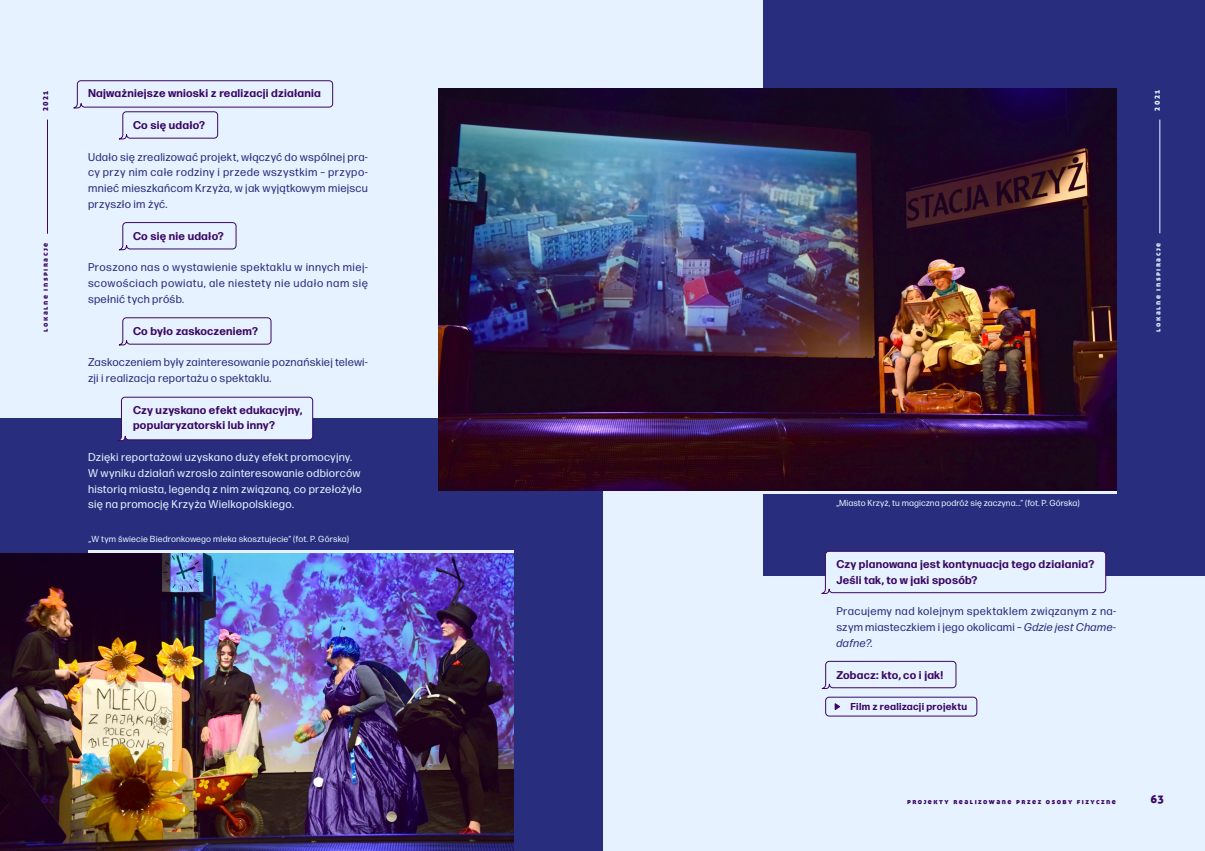
<style>
.page{position:relative;width:1205px;height:851px;background:#fff}
.page>*{position:absolute;margin:0;border:0;box-sizing:border-box;transform-origin:0 0}
.tekst{font:11.25px/15.9px "Forma DJR Micro";letter-spacing:.02em;color:#282e7d;text-align:justify}
.tekst-2{font:11.25px/15.9px "Forma DJR Micro";letter-spacing:.02em;color:#e6f2ff}
.tekst_pytanie{font:700 11.25px/15.6px "Forma DJR Micro";letter-spacing:.02em;color:#3b0764}
.sub_pytanie{font:700 11.25px/15.6px "Forma DJR Micro";letter-spacing:.02em;color:#3b0764}
.t1{font:11.25px "Aller Display";color:#3b0764}
.tekst-3{font:700 10px "Forma DJR Micro";letter-spacing:.025em;color:#3b0764}
.opis_zdjęć{font:8.75px "Forma DJR Micro";letter-spacing:.01em;color:#e6f2ff}
.t2{font:7.5px "Aller Display";letter-spacing:.2em;color:#3b0764}
.t3{font:7.5px "Aller Display";letter-spacing:.2em;color:#e6f2ff}
.s1{font-style:italic}
</style>
<div class="page">
<div style="left:0;top:0;width:1205px;height:850px;background:#e6f2ff"></div>
<svg style="left:73px;top:80px;width:260px;height:60px"></svg>
<svg style="left:118px;top:222px;width:119px;height:29px"></svg>
<div style="left:0;top:418px;width:602px;height:432px;background:#282e7d"></div>
<div style="left:764px;top:0;width:441px;height:575px;background:#282e7d"></div>
<svg style="left:118px;top:317px;width:154px;height:29px"></svg>
<svg style="left:117px;top:396px;width:197px;height:45px"></svg>
<svg style="left:821px;top:551px;width:285px;height:43px"></svg>
<svg style="left:821px;top:660px;width:136px;height:29px"></svg>
<hr style="left:47px;top:120px;width:1px;height:114px;background:#3b0764">
<hr style="left:1159px;top:120px;width:1px;height:113px;background:#e6f2ff">
<div style="left:825px;top:696px;width:152px;height:20px;border:1px solid #3b0764;border-radius:4px"></div>
<svg style="left:834px;top:703px;width:6px;height:7px"></svg>
<svg style="left:89px;top:550px;width:425px;height:3px"></svg>
<img style="left:0;top:553px;width:514px;height:297px">
<hr style="left:691px;top:490px;width:425px;height:3px;background:#e6f2ff">
<img style="left:438px;top:89px;width:678px;height:401px">
<p class="t2" style="left:41px;top:111px;width:22px;rotate:-90deg">2021</p>
<p class="t2" style="left:41px;top:331px;width:90px;rotate:-90deg">lokalne inspiracje</p>
<h3 class="tekst_pytanie" style="left:88px;top:85px;width:234px">Najważniejsze wnioski z realizacji działania</h3>
<h4 class="sub_pytanie" style="left:133px;top:117px;width:73px">Co się udało?</h4>
<p class="tekst" style="left:88px;top:148px;width:281px">Udało się zrealizować projekt, włączyć do wspólnej pra&shy;cy przy nim całe rodziny i przede wszystkim – przypo&shy;mnieć mieszkańcom Krzyża, w jak wyjątkowym miejscu przyszło im żyć.</p>
<h4 class="sub_pytanie" style="left:133px;top:227px;width:92px">Co się nie udało?</h4>
<p class="tekst" style="left:88px;top:259px;width:281px">Proszono nas o wystawienie spektaklu w innych miej&shy;scowościach powiatu, ale niestety nie udało nam się spełnić tych próśb.</p>
<h4 class="sub_pytanie" style="left:133px;top:322px;width:126px">Co było zaskoczeniem?</h4>
<p class="tekst" style="left:88px;top:354px;width:281px">Zaskoczeniem były zainteresowanie poznańskiej telewi&shy;zji i realizacja reportażu o spektaklu.</p>
<h4 class="sub_pytanie" style="left:133px;top:401px;width:171px">Czy uzyskano efekt edukacyjny, popularyzatorski lub inny?</h4>
<p class="tekst-2" style="left:88px;top:448px;width:275px">Dzięki reportażowi uzyskano duży efekt promocyjny.<br>W wyniku działań wzrosło zainteresowanie odbiorców historią miasta, legendą z nim związaną, co przełożyło się na promocję Krzyża Wielkopolskiego.</p>
<p class="opis_zdjęć" style="left:89px;top:533px;width:262px">„W tym świecie Biedronkowego mleka skosztujecie” (fot. P. Górska)</p>
<p class="t3" style="left:1152px;top:110px;width:22px;rotate:-90deg">2021</p>
<p class="t3" style="left:1153px;top:331px;width:90px;rotate:-90deg">lokalne inspiracje</p>
<p class="opis_zdjęć" style="left:836px;top:497px;width:245px">„Miasto Krzyż, tu magiczna podróż się zaczyna...” (fot. P. Górska)</p>
<h3 class="tekst_pytanie" style="left:836px;top:556px;width:259px">Czy planowana jest kontynuacja tego działania?<br>Jeśli tak, to w jaki sposób?</h3>
<p class="tekst" style="left:836px;top:603px;width:281px">Pracujemy nad kolejnym spektaklem związanym z na&shy;szym miasteczkiem i jego okolicami – <span class="s1">Gdzie jest Chame&shy;dafne?.</span></p>
<h3 class="tekst_pytanie" style="left:836px;top:666px;width:108px">Zobacz: kto, co i jak!</h3>
<p class="tekst-3" style="left:850px;top:700px;width:118px">Film z realizacji projektu</p>
<p class="t1" style="left:42px;top:791px;width:15px">62</p>
<p class="t1" style="left:1150px;top:791px;width:15px">63</p>
<p class="t2" style="left:907px;top:796px;width:210px">projekty realizowane przez osoby fizyczne</p>
</div>
